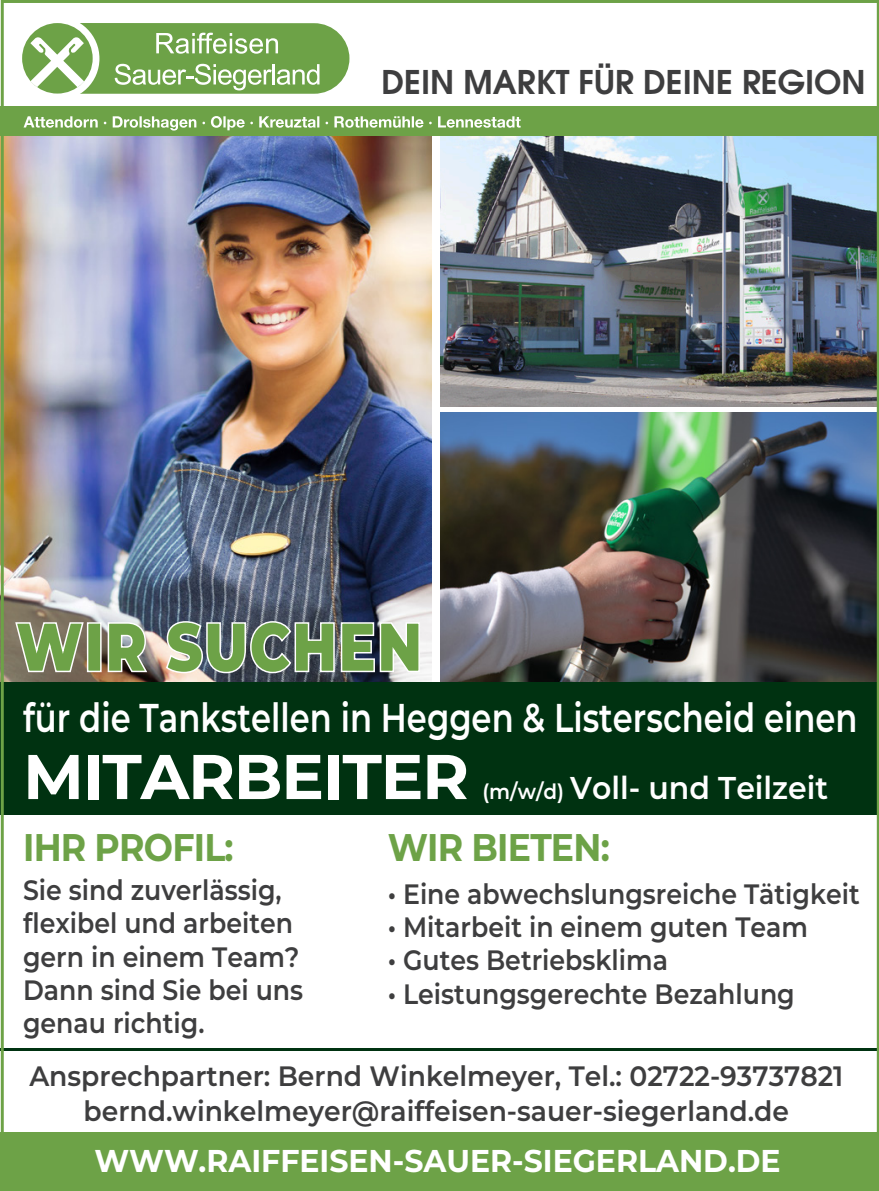
<style>
.page{position:relative;width:879px;height:1191px;background:#fff}
.page>*{position:absolute;margin:0;border:0;box-sizing:border-box;transform-origin:0 0}
.t1{font:900 69.3px "Montserrat";letter-spacing:.02em;color:#6da247;scale:.81 1}
.t2{font:700 63px "Montserrat";letter-spacing:-.02em;color:#fff}
.t3{font:600 40.25px "Montserrat";color:#fff;scale:.8 1}
.t4{font:700 38.5px "Montserrat";letter-spacing:-.025em;color:#6da247;scale:.9 1}
.t5{font:600 32.55px "Avant Garde LT";color:#3e3e3f}
.t6{font:700 31.5px "Montserrat";color:#fff;scale:.95 1}
.t7{font:600 31.5px "Montserrat";color:#fff;scale:.95 1}
.t8{font:600 28px/33.2px "Montserrat";color:#3e3e3f;scale:.9 1}
.t9{font:600 28px/35px "Montserrat";color:#3e3e3f;text-align:center;scale:.95 1}
.s1{font-size:21px}
</style>
<div class="page">
<img style="left:1px;top:0;width:877px;height:1191px">
<p class="t5" style="left:381px;top:60px;width:485px">DEIN MARKT FÜR DEINE REGION</p>
<h1 class="t1" style="left:16px;top:595px;width:503px">WIR SUCHEN</h1>
<h3 class="t3" style="left:23px;top:689px;width:1043px">für die Tankstellen in Heggen &amp; Listerscheid einen</h3>
<h2 class="t2" style="left:23px;top:731px;width:447px">MITARBEITER</h2>
<p class="t7" style="left:482px;top:765px;width:365px"><span class="s1">(m/w/d)</span> Voll- und Teilzeit</p>
<h3 class="t4" style="left:23px;top:819px;width:235px">IHR PROFIL:</h3>
<h3 class="t4" style="left:387px;top:819px;width:248px">WIR BIETEN:</h3>
<p class="t8" style="left:387px;top:876px;width:525px">• Eine abwechslungsreiche Tätigkeit</p>
<p class="t8" style="left:387px;top:909px;width:468px">• Mitarbeit in einem guten Team</p>
<p class="t8" style="left:387px;top:942px;width:313px">• Gutes Betriebsklima</p>
<p class="t8" style="left:387px;top:975px;width:453px">• Leistungsgerechte Bezahlung</p>
<p class="t8" style="left:23px;top:872px;width:312px">Sie sind zuverlässig, flexibel und arbeiten gern in einem Team?<br>Dann sind Sie bei uns genau richtig.</p>
<p class="t9" style="left:29px;top:1057px;width:857px">Ansprechpartner: Bernd Winkelmeyer, Tel.: 02722-93737821 bernd.winkelmeyer@raiffeisen-sauer-siegerland.de</p>
<p class="t6" style="left:94px;top:1138px;width:723px">WWW.RAIFFEISEN-SAUER-SIEGERLAND.DE</p>
</div>
